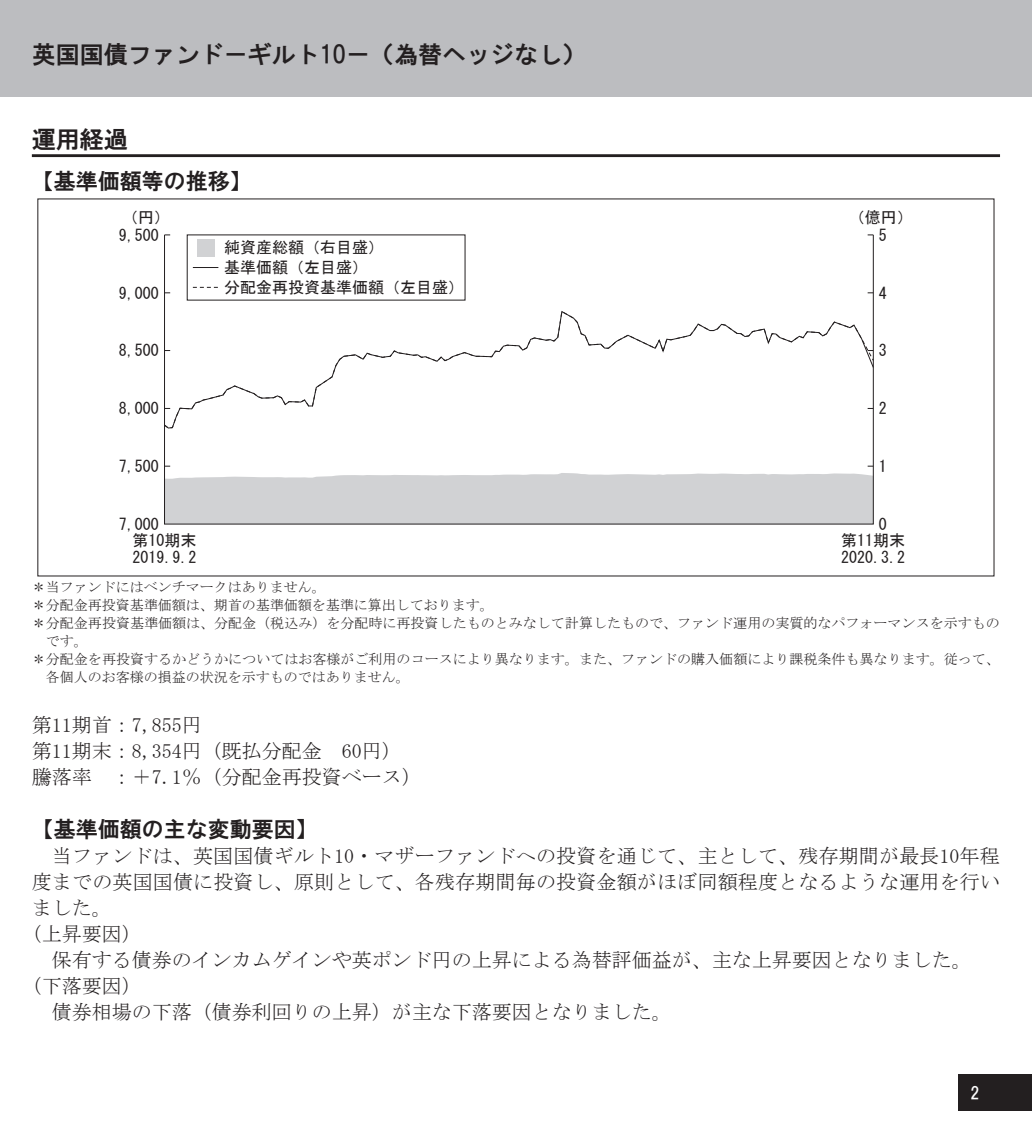
<style>
.page{position:relative;width:1032px;height:1134px;background:#fff}
.page>*{position:absolute;margin:0;border:0;box-sizing:border-box;transform-origin:0 0}
.t1{font:24px "HGS Gothic E";color:#231f20}
.t2{font:22px "HGS Gothic E";color:#231f20}
.t3{font:20px/26px "MS Mincho";color:#231f20}
.t4{font:16.6px "HGS Gothic E";color:#fff}
.t5{font:16px/17px "MS Gothic";color:#231f20}
.t6{font:14px "MS Mincho";color:#231f20}
</style>
<div class="page">
<div style="left:958px;top:1074px;width:74px;height:37px;background:#231f20"></div>
<div style="left:0;top:0;width:1032px;height:96px;background:#bcbdc0"></div>
<hr style="left:32px;top:154px;width:968px;height:3px;background:#231f20">
<div style="left:166px;top:473px;width:706px;height:50px;background:#d1d2d4"></div>
<svg style="left:166px;top:311px;width:706px;height:118px"></svg>
<div style="left:197px;top:239px;width:17px;height:17px;background:#d1d2d4"></div>
<svg style="left:193px;top:267px;width:25px;height:1px"></svg>
<svg style="left:193px;top:287px;width:25px;height:1px"></svg>
<p class="t1" style="left:32px;top:42px;width:556px">英国国債ファンド－ギルト10－（為替ヘッジなし）</p>
<p class="t1" style="left:32px;top:127px;width:98px">運用経過</p>
<p class="t2" style="left:32px;top:170px;width:221px">【基準価額等の推移】</p>
<p class="t5" style="left:122px;top:209px;width:49px">（円）</p>
<p class="t5" style="left:849px;top:209px;width:65px">（億円）</p>
<p class="t5" style="left:119px;top:226px;width:41px">9,500</p>
<p class="t5" style="left:879px;top:226px;width:9px">5</p>
<p class="t5" style="left:224px;top:238px;width:241px;line-height:19.8px">純資産総額（右目盛）<br>基準価額（左目盛）<br>分配金再投資基準価額（左目盛）</p>
<p class="t5" style="left:879px;top:284px;width:9px">4</p>
<p class="t5" style="left:119px;top:284px;width:41px">9,000</p>
<p class="t5" style="left:119px;top:342px;width:41px">8,500</p>
<p class="t5" style="left:879px;top:342px;width:9px">3</p>
<p class="t5" style="left:119px;top:400px;width:41px">8,000</p>
<p class="t5" style="left:879px;top:400px;width:9px">2</p>
<p class="t5" style="left:119px;top:458px;width:41px">7,500</p>
<p class="t5" style="left:879px;top:458px;width:9px">1</p>
<p class="t5" style="left:879px;top:515px;width:9px">0</p>
<p class="t5" style="left:119px;top:516px;width:41px">7,000</p>
<p class="t5" style="left:132px;top:532px;width:66px">第10期末<br>2019.9.2</p>
<p class="t5" style="left:841px;top:532px;width:65px">第11期末<br>2020.3.2</p>
<p class="t6" style="left:32px;top:580px;width:296px">＊当ファンドにはベンチマークはありません。</p>
<p class="t6" style="left:32px;top:598px;width:464px">＊分配金再投資基準価額は、期首の基準価額を基準に算出しております。</p>
<p class="t6" style="left:32px;top:616px;width:969px">＊分配金再投資基準価額は、分配金（税込み）を分配時に再投資したものとみなして計算したもので、ファンド運用の実質的なパフォーマンスを示すもの</p>
<p class="t6" style="left:46px;top:634px;width:43px">です。</p>
<p class="t6" style="left:32px;top:652px;width:969px">＊分配金を再投資するかどうかについてはお客様がご利用のコースにより異なります。また、ファンドの購入価額により課税条件も異なります。従って、</p>
<p class="t6" style="left:46px;top:670px;width:365px">各個人のお客様の損益の状況を示すものではありません。</p>
<p class="t3" style="left:32px;top:712px;width:391px">第11期首：7,855円<br>第11期末：8,354円（既払分配金　60円）騰落率　：＋7.1％（分配金再投資ベース）</p>
<p class="t2" style="left:32px;top:818px;width:287px">【基準価額の主な変動要因】</p>
<p class="t3" style="left:52px;top:843px;width:949px">当ファンドは、英国国債ギルト10・マザーファンドへの投資を通じて、主として、残存期間が最長10年程</p>
<p class="t3" style="left:32px;top:869px;width:970px">度までの英国国債に投資し、原則として、各残存期間毎の投資金額がほぼ同額程度となるような運用を行い</p>
<p class="t3" style="left:32px;top:895px;width:81px">ました。</p>
<p class="t3" style="left:22px;top:921px;width:121px">（上昇要因）</p>
<p class="t3" style="left:52px;top:947px;width:922px">保有する債券のインカムゲインや英ポンド円の上昇による為替評価益が、主な上昇要因となりました。</p>
<p class="t3" style="left:22px;top:973px;width:121px">（下落要因）</p>
<p class="t3" style="left:52px;top:999px;width:622px">債券相場の下落（債券利回りの上昇）が主な下落要因となりました。</p>
<p class="t4" style="left:970px;top:1085px;width:11px">2</p>
</div>
